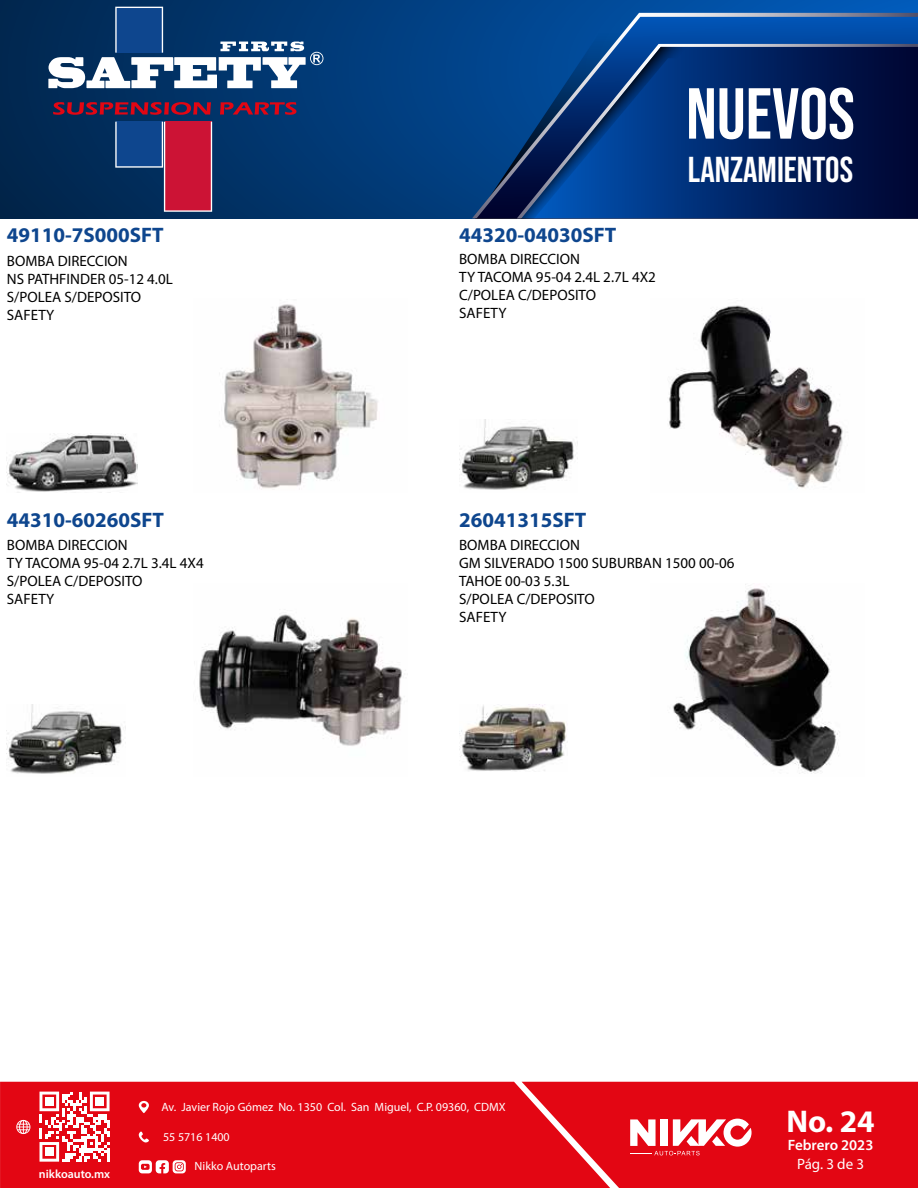
<style>
.page{position:relative;width:918px;height:1188px;background:#fff}
.page>*{position:absolute;margin:0;border:0;box-sizing:border-box;transform-origin:0 0}
.t1{font:72px "Bebas Neue";color:#fff}
.t2{font:36px "Bebas Neue";color:#fff}
.t3{font:700 31.5px "Myriad Pro";color:#fff}
.t4{font:700 21px "Myriad Pro";color:#0e468e}
.t5{font:15px/18px "Myriad Pro";color:#000}
.t6{font:600 15px "Myriad Pro";color:#fff}
.t7{font:15px "Myriad Pro";color:#fff}
.t8{font:12px "Myriad Pro";color:#fff}
.t9{font:600 12px "Myriad Pro";color:#fff}
</style>
<div class="page">
<div style="left:0;top:1082px;width:522px;height:106px;background:#e30613"></div>
<svg style="left:39px;top:1092px;width:71px;height:70px"></svg>
<div style="left:45px;top:1097px;width:9px;height:9px;background:#fff"></div>
<div style="left:96px;top:1097px;width:8px;height:9px;background:#fff"></div>
<div style="left:45px;top:1148px;width:9px;height:8px;background:#fff"></div>
<svg style="left:16px;top:1120px;width:14px;height:14px"></svg>
<svg style="left:139px;top:1101px;width:10px;height:12px"></svg>
<svg style="left:139px;top:1132px;width:10px;height:11px"></svg>
<svg style="left:139px;top:1160px;width:47px;height:13px"></svg>
<svg style="left:522px;top:1082px;width:396px;height:106px;background:#e41723"></svg>
<svg style="left:0;top:0;width:470px;height:218px;background:#01356c"></svg>
<svg style="left:470px;top:0;width:448px;height:218px;background:#024fa1"></svg>
<svg style="left:472px;top:13px;width:446px;height:205px;background:#456fa0"></svg>
<svg style="left:477px;top:17px;width:441px;height:201px;background:#0c51a0"></svg>
<svg style="left:490px;top:47px;width:428px;height:171px;background:#042a6b"></svg>
<svg style="left:53px;top:102px;width:158px;height:13px;background:#6e1a39"></svg>
<svg style="left:220px;top:102px;width:77px;height:13px"></svg>
<svg style="left:115px;top:122px;width:97px;height:90px;background:#6f315d"></svg>
<svg style="left:48px;top:7px;width:275px;height:81px"></svg>
<img style="left:199px;top:614px;width:203px;height:132px">
<img style="left:669px;top:305px;width:174px;height:183px">
<img style="left:459px;top:420px;width:119px;height:70px">
<img style="left:7px;top:705px;width:119px;height:69px">
<img style="left:224px;top:304px;width:154px;height:185px">
<img style="left:7px;top:434px;width:130px;height:58px">
<img style="left:672px;top:584px;width:168px;height:190px">
<img style="left:459px;top:705px;width:109px;height:66px">
<h3 class="t4" style="left:7px;top:222px;width:158px">49110-7S000SFT</h3>
<p class="t5" style="left:7px;top:251px;width:167px">BOMBA DIRECCION<br>NS PATHFINDER 05-12 4.0L<br>S/POLEA S/DEPOSITO<br>SAFETY</p>
<h3 class="t4" style="left:7px;top:506px;width:159px">44310-60260SFT</h3>
<p class="t5" style="left:7px;top:536px;width:198px">BOMBA DIRECCION<br>TY TACOMA 95-04 2.7L 3.4L 4X4<br>S/POLEA C/DEPOSITO<br>SAFETY</p>
<h3 class="t4" style="left:459px;top:222px;width:159px">44320-04030SFT</h3>
<p class="t5" style="left:459px;top:250px;width:198px">BOMBA DIRECCION<br>TY TACOMA 95-04 2.4L 2.7L 4X2<br>C/POLEA C/DEPOSITO<br>SAFETY</p>
<h1 class="t1" style="left:686px;top:73px;width:170px">NUEVOS</h1>
<h2 class="t2" style="left:688px;top:149px;width:167px">LANZAMIENTOS</h2>
<h3 class="t4" style="left:459px;top:506px;width:129px">26041315SFT</h3>
<p class="t5" style="left:459px;top:536px;width:277px">BOMBA DIRECCION<br>GM SILVERADO 1500 SUBURBAN 1500 00-06<br>TAHOE 00-03 5.3L<br>S/POLEA C/DEPOSITO<br>SAFETY</p>
<p class="t9" style="left:39px;top:1167px;width:73px">nikkoauto.mx</p>
<p class="t8" style="left:161px;top:1099px;width:346px">Av. Javier Rojo Gómez No. 1350 Col. San Miguel, C.P. 09360, CDMX</p>
<p class="t8" style="left:163px;top:1129px;width:68px">55 5716 1400</p>
<p class="t8" style="left:195px;top:1159px;width:83px">Nikko Autoparts</p>
<h3 class="t3" style="left:786px;top:1101px;width:90px">No. 24</h3>
<p class="t6" style="left:788px;top:1135px;width:87px">Febrero 2023</p>
<p class="t7" style="left:797px;top:1155px;width:68px">Pág. 3 de 3</p>
</div>
